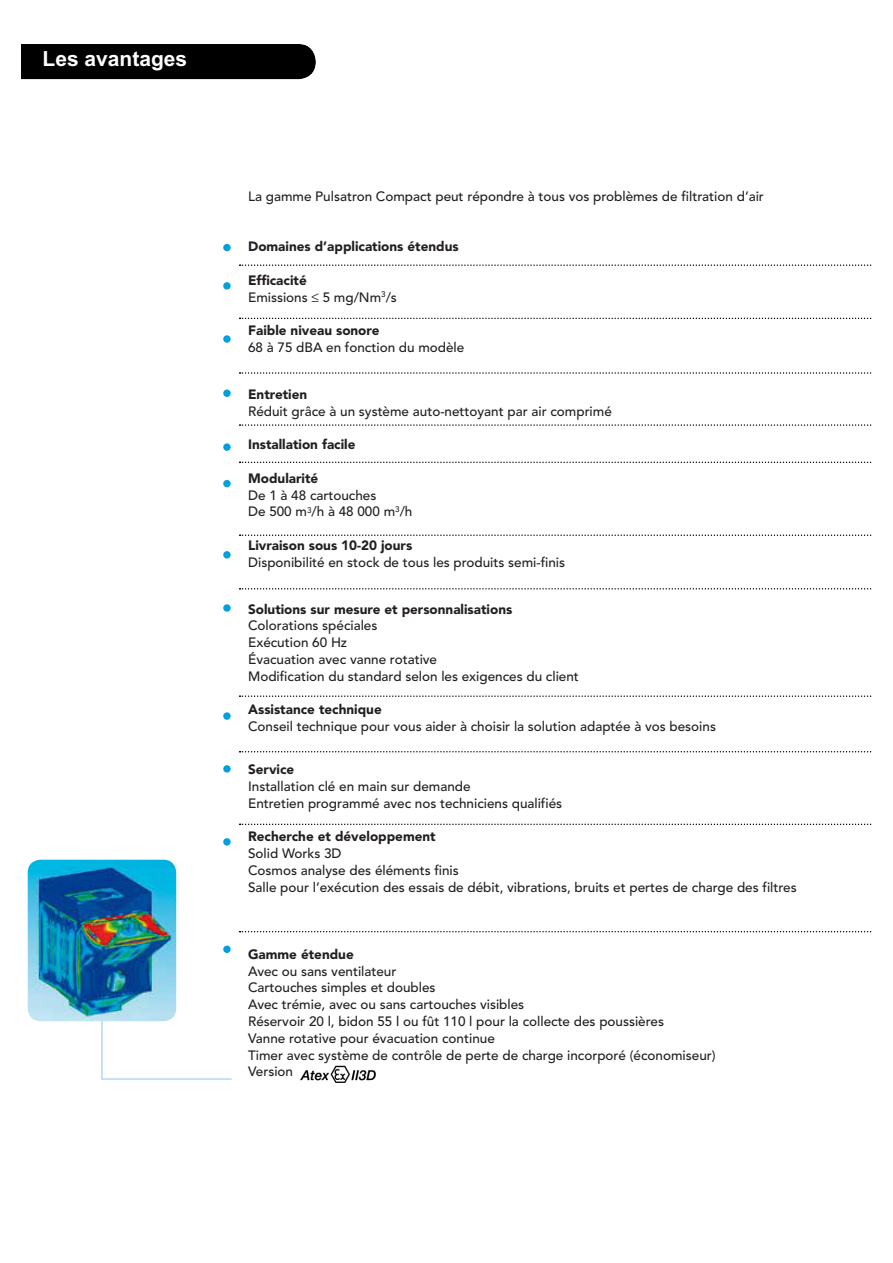
<style>
.page{position:relative;width:893px;height:1263px;background:#fff}
.page>*{position:absolute;margin:0;border:0;box-sizing:border-box;transform-origin:0 0}
.t1{font:700 21px "Arial";color:#fff}
.t2{font:500 13.5px/16.8px "Avenir";color:#231f20}
.t3{font:900 13.5px "Avenir";color:#231f20}
.s1{font-weight:900}
</style>
<div class="page">
<div style="left:21px;top:44px;width:295px;height:36px;background:#000"></div>
<hr style="left:101px;top:995px;width:2px;height:84px;background:#b4d7f2">
<hr style="left:101px;top:1078px;width:131px;height:2px;background:#b4d7f2">
<img style="left:28px;top:860px;width:148px;height:161px;border-radius:13px">
<svg style="left:240px;top:318px;width:632px;height:1px"></svg>
<svg style="left:240px;top:372px;width:632px;height:2px"></svg>
<svg style="left:240px;top:424px;width:632px;height:2px"></svg>
<svg style="left:240px;top:462px;width:632px;height:1px"></svg>
<svg style="left:240px;top:534px;width:632px;height:2px"></svg>
<svg style="left:240px;top:588px;width:632px;height:1px"></svg>
<svg style="left:240px;top:695px;width:632px;height:2px"></svg>
<svg style="left:240px;top:751px;width:632px;height:1px"></svg>
<svg style="left:240px;top:823px;width:632px;height:2px"></svg>
<svg style="left:240px;top:264px;width:632px;height:2px"></svg>
<svg style="left:240px;top:931px;width:632px;height:1px"></svg>
<div style="left:223px;top:244px;width:8px;height:7px;background:#00a0df;border-radius:50%"></div>
<div style="left:223px;top:282px;width:8px;height:8px;background:#00a0df;border-radius:50%"></div>
<div style="left:223px;top:335px;width:8px;height:8px;background:#00a0df;border-radius:50%"></div>
<div style="left:223px;top:389px;width:8px;height:8px;background:#00a0df;border-radius:50%"></div>
<div style="left:223px;top:443px;width:8px;height:8px;background:#00a0df;border-radius:50%"></div>
<div style="left:223px;top:480px;width:8px;height:7px;background:#00a0df;border-radius:50%"></div>
<div style="left:223px;top:551px;width:8px;height:7px;background:#00a0df;border-radius:50%"></div>
<div style="left:223px;top:604px;width:8px;height:8px;background:#00a0df;border-radius:50%"></div>
<div style="left:223px;top:712px;width:8px;height:8px;background:#00a0df;border-radius:50%"></div>
<div style="left:223px;top:765px;width:8px;height:7px;background:#00a0df;border-radius:50%"></div>
<div style="left:223px;top:838px;width:8px;height:7px;background:#00a0df;border-radius:50%"></div>
<div style="left:223px;top:945px;width:8px;height:8px;background:#00a0df;border-radius:50%"></div>
<img style="left:300px;top:1065px;width:76px;height:18px">
<h1 class="t1" style="left:43px;top:47px;width:146px">Les avantages</h1>
<p class="t2" style="left:248px;top:189px;width:517px">La gamme Pulsatron Compact peut répondre à tous vos problèmes de filtration d’air</p>
<p class="t3" style="left:248px;top:241px;width:212px">Domaines d’applications étendus</p>
<p class="t2" style="left:248px;top:273px;width:150px"><span class="s1">Efficacité<br></span>Emissions ≤ 5 mg/Nm<sup>3</sup>/s</p>
<p class="t3" style="left:248px;top:325px;width:133px">Faible niveau sonore</p>
<p class="t2" style="left:248px;top:340px;width:218px">68 à 75 dBA en fonction du modèle</p>
<p class="t3" style="left:248px;top:389px;width:61px">Entretien</p>
<p class="t2" style="left:248px;top:404px;width:365px">Réduit grâce à un système auto-nettoyant par air comprimé</p>
<p class="t3" style="left:248px;top:439px;width:109px">Installation facile</p>
<p class="t3" style="left:248px;top:473px;width:72px">Modularité</p>
<p class="t2" style="left:248px;top:488px;width:166px">De 1 à 48 cartouches<br>De 500 m<sup>3</sup>/h à 48 000 m<sup>3</sup>/h</p>
<p class="t3" style="left:248px;top:540px;width:166px">Livraison sous 10-20 jours</p>
<p class="t2" style="left:248px;top:555px;width:319px">Disponibilité en stock de tous les produits semi-finis</p>
<p class="t3" style="left:248px;top:603px;width:266px">Solutions sur mesure et personnalisations</p>
<p class="t2" style="left:248px;top:618px;width:332px">Colorations spéciales<br>Exécution 60 Hz<br>Évacuation avec vanne rotative<br>Modification du standard selon les exigences du client</p>
<p class="t3" style="left:248px;top:704px;width:135px">Assistance technique</p>
<p class="t2" style="left:248px;top:719px;width:469px">Conseil technique pour vous aider à choisir la solution adaptée à vos besoins</p>
<p class="t3" style="left:248px;top:764px;width:48px">Service</p>
<p class="t2" style="left:248px;top:779px;width:316px">Installation clé en main sur demande<br>Entretien programmé avec nos techniciens qualifiés</p>
<p class="t3" style="left:248px;top:831px;width:189px">Recherche et développement</p>
<p class="t2" style="left:248px;top:846px;width:550px">Solid Works 3D<br>Cosmos analyse des éléments finis<br>Salle pour l’exécution des essais de débit, vibrations, bruits et pertes de charge des filtres</p>
<p class="t3" style="left:248px;top:949px;width:107px">Gamme étendue</p>
<p class="t2" style="left:248px;top:964px;width:469px">Avec ou sans ventilateur<br>Cartouches simples et doubles<br>Avec trémie, avec ou sans cartouches visibles<br>Réservoir 20 l, bidon 55 l ou fût 110 l pour la collecte des poussières<br>Vanne rotative pour évacuation continue<br>Timer avec système de contrôle de perte de charge incorporé (économiseur)<br>Version</p>
</div>
